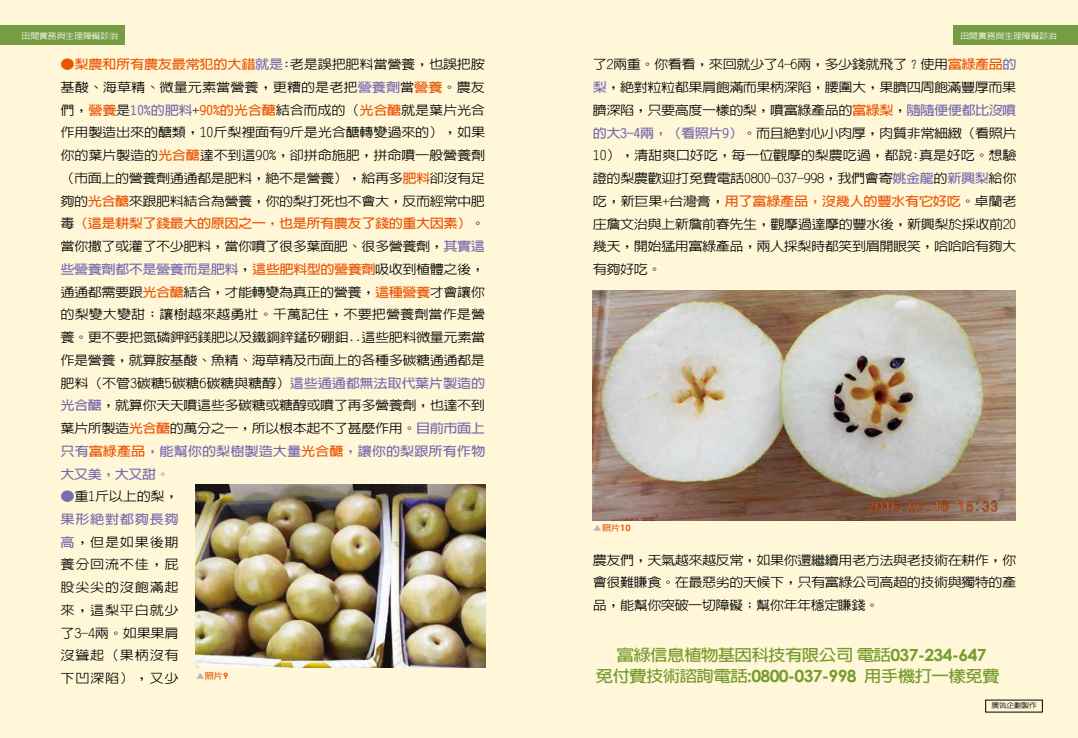
<style>
.page{position:relative;width:1078px;height:738px;background:#fff}
.page>*{position:absolute;margin:0;border:0;box-sizing:border-box;transform-origin:0 0}
.t1{font:700 15.9px/21px "AR Hei B5";letter-spacing:-.04em;color:#779c2e;text-align:center;scale:1.1 1}
.t2{font:500 12.8px/22.7px "AR Hei B5 HK";letter-spacing:-.035em;color:#000;text-align:justify;scale:1.11 1}
.t3{font:700 8.3px "AR Hei B5";color:#ea5504;scale:1.11 1}
.t4{font:500 8px "AR Hei B5";letter-spacing:-.01em;color:#fff;scale:1.11 1}
.t5{font:500 7px "AR Hei B5";letter-spacing:-.04em;color:#000;scale:1.11 1}
.s1{font-weight:700;color:#ea5504}
.s2{font-family:"AR Hei B5";font-weight:700;color:#796baf}
.s3{color:#b5b6b6}
.s4{font-family:"Century Gothic";font-size:8.7px}
.s5{font-family:"Century Gothic";font-size:16.7px}
.s6{font-family:"Century Gothic";font-size:16.6px}
</style>
<div class="page">
<div style="left:0;top:0;width:1077px;height:737px;background:#fff7d8"></div>
<div style="left:0;top:26px;width:124px;height:19px;background:#769d41"></div>
<div style="left:953px;top:26px;width:124px;height:19px;background:#769d41"></div>
<img style="left:196px;top:484px;width:289px;height:182px">
<img style="left:592px;top:290px;width:423px;height:230px">
<p class="t4" style="left:22px;top:32px;width:88px">田間實務與生理障礙診治</p>
<p class="t4" style="left:960px;top:32px;width:88px">田間實務與生理障礙診治</p>
<p class="t2" style="left:60px;top:53px;width:384px"><span class="s1">●梨農和所有農友最常犯的大錯</span><span class="s2">就是</span>:老是誤把肥料當營養，也誤把胺基酸、海草精、微量元素當營養，更糟的是老把<span class="s2">營養劑</span>當<span class="s1">營養</span>。農友們，<span class="s1">營養</span>是<span class="s2">10%的肥料</span>+<span class="s1">90%的光合醣</span>結合而成的（<span class="s1">光合醣</span>就是葉片光合作用製造出來的醣類，10斤梨裡面有9斤是光合醣轉變過來的），如果你的葉片製造的<span class="s1">光合醣</span>達不到這90%，卻拼命施肥，拼命噴一般營養劑（市面上的營養劑通通都是肥料，絕不是營養），給再多<span class="s1">肥料</span>卻沒有足夠的<span class="s1">光合醣</span>來跟肥料結合為營養，你的梨打死也不會大，反而經常中肥毒<span class="s1">（這是耕梨了錢最大的原因之一，也是所有農友了錢的重大因素）</span>。當你撒了或灌了不少肥料，當你噴了很多葉面肥、很多營養劑，<span class="s2">其實這些營養劑都不是營養而是肥料</span>，<span class="s1">這些肥料型的營養劑</span>吸收到植體之後，通通都需要跟<span class="s1">光合醣</span>結合，才能轉變為真正的營養，<span class="s1">這種營養</span>才會讓你的梨變大變甜；讓樹越來越勇壯。千萬記住，不要把營養劑當作是營養。更不要把氮磷鉀鈣鎂肥以及鐵銅鋅錳矽硼鉬..這些肥料微量元素當作是營養，就算胺基酸、魚精、海草精及市面上的各種多碳糖通通都是肥料（不管3碳糖5碳糖6碳糖與糖醇）<span class="s2">這些通通都無法取代葉片製造的光合醣</span>，就算你天天噴這些多碳糖或糖醇或噴了再多營養劑，也達不到葉片所製造<span class="s1">光合醣</span>的萬分之一，所以根本起不了甚麼作用。<span class="s2">目前市面上只有</span><span class="s1">富綠產品</span><span class="s2">，能幫你的梨樹製造大量</span><span class="s1">光合醣</span><span class="s2">，讓你的梨跟所有作物大又美，大又甜。</span></p>
<p class="t2" style="left:60px;top:484px;width:108px"><span class="s2">●</span>重1斤以上的梨，<span class="s2">果形絕對都夠長夠高</span>，但是如果後期養分回流不佳，屁股尖尖的沒飽滿起來，這梨平白就少了3-4兩。如果果肩沒聳起（果柄沒有下凹深陷），又少</p>
<p class="t2" style="left:592px;top:53px;width:383px">了2兩重。你看看，來回就少了4-6兩，多少錢就飛了？使用<span class="s1">富綠產品</span><span class="s2">的梨</span>，絕對粒粒都果肩飽滿而果柄深陷，腰圍大，果臍四周飽滿豐厚而果臍深陷，只要高度一樣的梨，噴富綠產品的<span class="s1">富綠梨</span>，<span class="s2">隨隨便便都比沒噴的大3-4兩，（看照片9）</span>。而且絕對心小肉厚，肉質非常細緻（看照片10），清甜爽口好吃，每一位觀摩的梨農吃過，都說:真是好吃。想驗證的梨農歡迎打免費電話0800-037-998，我們會寄<span class="s2">姚金龍</span>的<span class="s2">新興梨</span>給你吃，新巨果+台灣膏，<span class="s1">用了富綠產品，沒幾人的豐水有它好吃</span>。卓蘭老庄詹文治與上新詹前春先生，觀摩過達摩的豐水後，新興梨於採收前20幾天，開始猛用富綠產品，兩人採梨時都笑到眉開眼笑，哈哈哈有夠大有夠好吃。</p>
<p class="t3" style="left:592px;top:522px;width:35px"><span class="s3">▲</span>照片<span class="s4">10</span></p>
<p class="t2" style="left:592px;top:548px;width:383px">農友們，天氣越來越反常，如果你還繼續用老方法與老技術在耕作，你會很難賺食。在最惡劣的天候下，只有富綠公司高超的技術與獨特的產品，能幫你突破一切障礙；幫你年年穩定賺錢。</p>
<p class="t1" style="left:595px;top:643px;width:369px">富綠信息植物基因科技有限公司電話<span class="s5">037</span><span class="s6">-</span><span class="s5">234</span><span class="s6">-</span><span class="s5">647<br></span>免付費技術諮詢電話<span class="s6">:</span><span class="s5">0800</span><span class="s6">-</span><span class="s5">037</span><span class="s6">-</span><span class="s5">998</span> 用手機打一樣免費</p>
<p class="t3" style="left:196px;top:671px;width:31px"><span class="s3">▲</span>照片<span class="s4">9</span></p>
<p class="t5" style="left:991px;top:701px;width:42px">廣告企劃製作</p>
</div>
